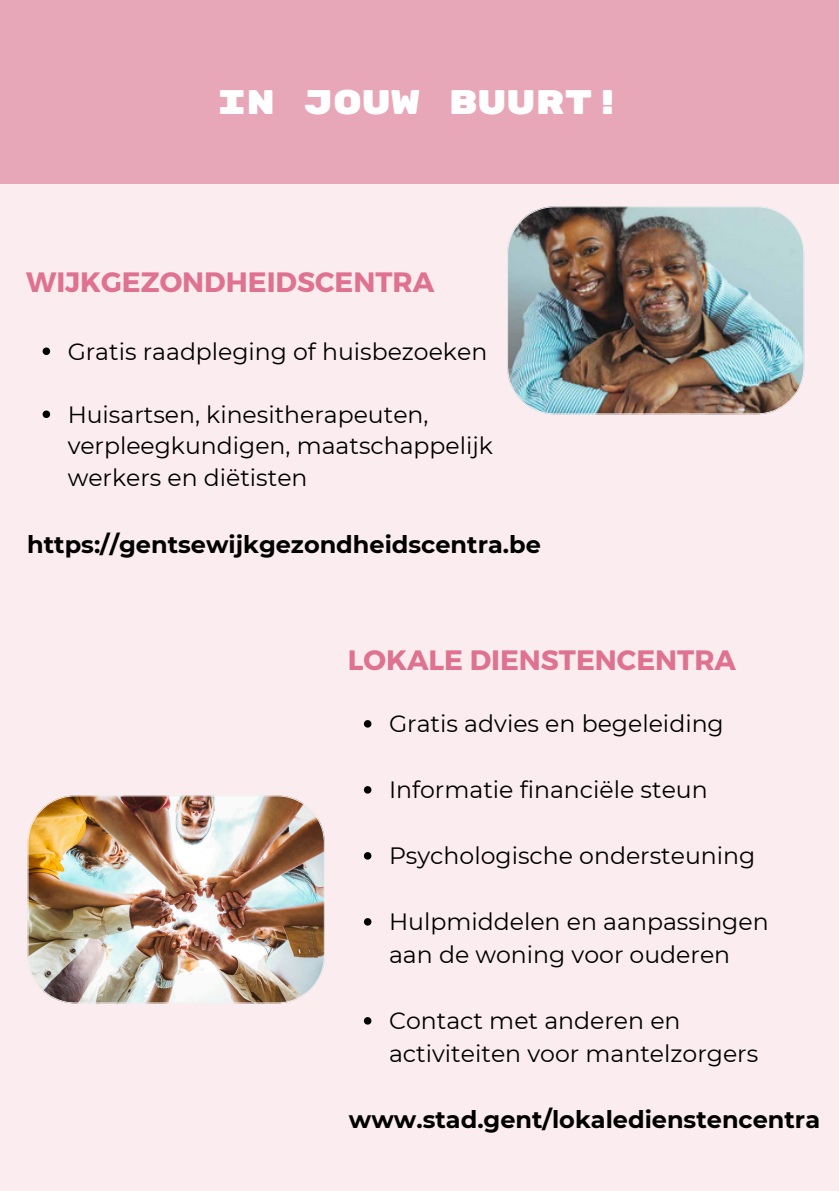
<style>
.page{position:relative;width:839px;height:1191px;background:#fff}
.page>*{position:absolute;margin:0;border:0;box-sizing:border-box;transform-origin:0 0}
.t1{font:34px "Rubik Mono One";color:#fff}
.t2{font:700 28px "Montserrat";color:#df7191}
.t3{font:700 24px "Montserrat";color:#000}
.t4{font:23.6px/33px "Montserrat";color:#000}
</style>
<div class="page">
<div style="left:0;top:0;width:838px;height:1191px;background:#faecef"></div>
<div style="left:0;top:0;width:838px;height:184px;background:#e8a6b9"></div>
<img style="left:28px;top:796px;width:297px;height:207px">
<svg style="left:364px;top:720px;width:7px;height:8px"></svg>
<svg style="left:364px;top:786px;width:7px;height:8px"></svg>
<svg style="left:364px;top:852px;width:7px;height:8px"></svg>
<svg style="left:364px;top:918px;width:7px;height:8px"></svg>
<svg style="left:364px;top:1017px;width:7px;height:8px"></svg>
<svg style="left:43px;top:348px;width:7px;height:7px"></svg>
<svg style="left:43px;top:411px;width:7px;height:7px"></svg>
<img style="left:507px;top:206px;width:297px;height:208px">
<h1 class="t1" style="left:217px;top:82px;width:406px">IN JOUW BUURT!</h1>
<p class="t2" style="left:26px;top:264px;width:409px">WIJKGEZONDHEIDSCENTRA</p>
<p class="t4" style="left:68px;top:335px;width:421px">Gratis raadpleging of huisbezoeken</p>
<p class="t4" style="left:68px;top:398px;width:427px;line-height:31.6px">Huisartsen, kinesitherapeuten, verpleegkundigen, maatschappelijk werkers en diëtisten</p>
<p class="t3" style="left:27px;top:530px;width:515px">https://gentsewijkgezondheidscentra.be</p>
<p class="t2" style="left:348px;top:642px;width:390px">LOKALE DIENSTENCENTRA</p>
<p class="t4" style="left:389px;top:707px;width:336px">Gratis advies en begeleiding</p>
<p class="t4" style="left:389px;top:773px;width:320px">Informatie financiële steun</p>
<p class="t4" style="left:389px;top:839px;width:368px">Psychologische ondersteuning</p>
<p class="t4" style="left:389px;top:905px;width:381px">Hulpmiddelen en aanpassingen aan de woning voor ouderen</p>
<p class="t4" style="left:389px;top:1004px;width:371px">Contact met anderen en activiteiten voor mantelzorgers</p>
<p class="t3" style="left:349px;top:1105px;width:472px">www.stad.gent/lokaledienstencentra</p>
</div>
